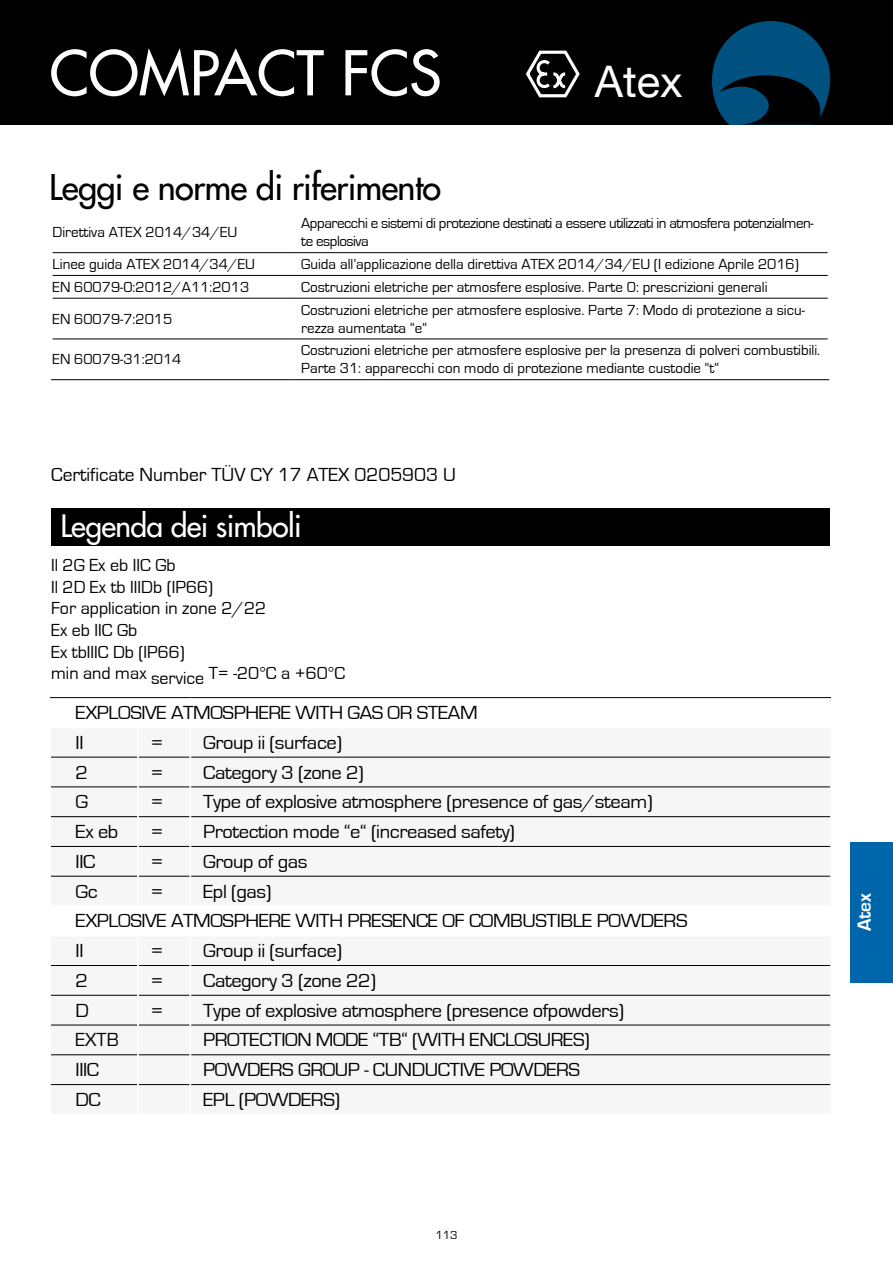
<style>
.page{position:relative;width:893px;height:1263px;background:#fff}
.page>*{position:absolute;margin:0;border:0;box-sizing:border-box;transform-origin:0 0}
.t1{font:60px "Futura";color:#fff}
.t2{font:43.5px "Helvetica Neue";color:#fff}
.t3{font:34.5px "Futura";letter-spacing:-.02em;color:#000}
.t4{font:30px "Futura";letter-spacing:-.02em;color:#fff}
.t5{font:19.5px/29.7px "Eurostile";letter-spacing:-.02em;color:#000;scale:1.05 1}
.t6{font:19.5px "Eurostile";color:#000}
.t7{font:19.5px "Eurostile";letter-spacing:-.02em;color:#000}
.t8{font:700 19.5px "Eurostile";color:#fff}
.t9{font:18px/21.6px "Eurostile";color:#000}
.t10{font:15px/18px "Eurostile";color:#000}
.t11{font:15px/18px "Eurostile";letter-spacing:-.03em;color:#000}
.t12{font:12px "Eurostile";color:#000}
</style>
<div class="page">
<div style="left:0;top:0;width:893px;height:124px;background:#000"></div>
<svg style="left:712px;top:21px;width:118px;height:103px"></svg>
<hr style="left:53px;top:252px;width:242px;height:1px;background:#000">
<hr style="left:295px;top:252px;width:533px;height:1px;background:#000">
<hr style="left:53px;top:275px;width:242px;height:1px;background:#000">
<hr style="left:295px;top:275px;width:533px;height:1px;background:#000">
<hr style="left:53px;top:298px;width:242px;height:1px;background:#000">
<hr style="left:295px;top:298px;width:533px;height:1px;background:#000">
<hr style="left:53px;top:339px;width:242px;height:1px;background:#000">
<hr style="left:295px;top:339px;width:533px;height:1px;background:#000">
<hr style="left:51px;top:379px;width:244px;height:1px;background:#000">
<hr style="left:295px;top:379px;width:534px;height:1px;background:#000">
<svg style="left:50px;top:698px;width:781px;height:1px"></svg>
<svg style="left:51px;top:756px;width:779px;height:330px;fill:#f6f6f6"></svg>
<hr style="left:51px;top:757px;width:86px;height:1px;background:#000">
<hr style="left:139px;top:757px;width:51px;height:1px;background:#000">
<hr style="left:191px;top:757px;width:639px;height:1px;background:#000">
<hr style="left:51px;top:787px;width:86px;height:1px;background:#000">
<hr style="left:139px;top:787px;width:51px;height:1px;background:#000">
<hr style="left:191px;top:787px;width:639px;height:1px;background:#000">
<hr style="left:51px;top:816px;width:86px;height:1px;background:#000">
<hr style="left:139px;top:816px;width:51px;height:1px;background:#000">
<hr style="left:191px;top:816px;width:639px;height:1px;background:#000">
<hr style="left:51px;top:846px;width:86px;height:1px;background:#000">
<hr style="left:139px;top:846px;width:51px;height:1px;background:#000">
<hr style="left:191px;top:846px;width:639px;height:1px;background:#000">
<hr style="left:51px;top:876px;width:86px;height:1px;background:#000">
<hr style="left:139px;top:876px;width:51px;height:1px;background:#000">
<hr style="left:191px;top:876px;width:639px;height:1px;background:#000">
<hr style="left:51px;top:965px;width:86px;height:1px;background:#000">
<hr style="left:139px;top:965px;width:51px;height:1px;background:#000">
<hr style="left:191px;top:965px;width:639px;height:1px;background:#000">
<hr style="left:51px;top:995px;width:86px;height:1px;background:#000">
<hr style="left:139px;top:995px;width:51px;height:1px;background:#000">
<hr style="left:191px;top:995px;width:639px;height:1px;background:#000">
<hr style="left:51px;top:1025px;width:86px;height:1px;background:#000">
<hr style="left:139px;top:1025px;width:51px;height:1px;background:#000">
<hr style="left:191px;top:1025px;width:639px;height:1px;background:#000">
<hr style="left:51px;top:1054px;width:86px;height:1px;background:#000">
<hr style="left:139px;top:1054px;width:51px;height:1px;background:#000">
<hr style="left:191px;top:1054px;width:639px;height:1px;background:#000">
<hr style="left:51px;top:1084px;width:86px;height:1px;background:#000">
<hr style="left:139px;top:1084px;width:51px;height:1px;background:#000">
<hr style="left:191px;top:1084px;width:639px;height:1px;background:#000">
<hr style="left:50px;top:697px;width:88px;height:1px;background:#000">
<hr style="left:138px;top:697px;width:52px;height:1px;background:#000">
<hr style="left:190px;top:697px;width:641px;height:1px;background:#000">
<hr style="left:137px;top:728px;width:2px;height:29px;background:#fff">
<hr style="left:137px;top:757px;width:2px;height:30px;background:#fff">
<hr style="left:190px;top:757px;width:1px;height:30px;background:#fff">
<hr style="left:137px;top:787px;width:2px;height:30px;background:#fff">
<hr style="left:190px;top:787px;width:1px;height:30px;background:#fff">
<hr style="left:137px;top:817px;width:2px;height:29px;background:#fff">
<svg style="left:190px;top:817px;width:1px;height:29px"></svg>
<hr style="left:137px;top:846px;width:2px;height:30px;background:#fff">
<hr style="left:190px;top:846px;width:1px;height:30px;background:#fff">
<hr style="left:137px;top:876px;width:2px;height:29px;background:#fff">
<svg style="left:190px;top:876px;width:1px;height:29px"></svg>
<hr style="left:49px;top:905px;width:89px;height:2px;background:#fff">
<hr style="left:138px;top:905px;width:52px;height:2px;background:#fff">
<hr style="left:190px;top:905px;width:642px;height:2px;background:#fff">
<hr style="left:49px;top:935px;width:89px;height:1px;background:#fff">
<hr style="left:138px;top:935px;width:52px;height:1px;background:#fff">
<hr style="left:137px;top:936px;width:2px;height:29px;background:#fff">
<hr style="left:190px;top:935px;width:642px;height:1px;background:#fff">
<svg style="left:190px;top:936px;width:1px;height:29px"></svg>
<hr style="left:137px;top:965px;width:2px;height:30px;background:#fff">
<hr style="left:190px;top:965px;width:1px;height:30px;background:#fff">
<hr style="left:137px;top:995px;width:2px;height:30px;background:#fff">
<hr style="left:190px;top:995px;width:1px;height:30px;background:#fff">
<hr style="left:137px;top:1025px;width:2px;height:30px;background:#fff">
<hr style="left:190px;top:1025px;width:1px;height:30px;background:#fff">
<hr style="left:137px;top:1055px;width:2px;height:29px;background:#fff">
<hr style="left:137px;top:1084px;width:2px;height:29px;background:#fff">
<svg style="left:190px;top:1055px;width:1px;height:31px"></svg>
<div style="left:51px;top:508px;width:778px;height:38px;background:#000"></div>
<div style="left:850px;top:842px;width:43px;height:140px;background:#0066ab"></div>
<svg style="left:526px;top:50px;width:54px;height:48px"></svg>
<h1 class="t1" style="left:49px;top:34px;width:394px">COMPACT FCS</h1>
<h3 class="t3" style="left:49px;top:164px;width:393px">Leggi e norme di riferimento</h3>
<h2 class="t2" style="left:595px;top:50px;width:89px">Atex</h2>
<p class="t10" style="left:53px;top:224px;width:186px">Direttiva ATEX 2014/34/EU</p>
<p class="t11" style="left:301px;top:215px;width:514px">Apparecchi e sistemi di protezione destinati a essere utilizzati in atmosfera potenzialmen&shy;te esplosiva</p>
<p class="t10" style="left:53px;top:255px;width:204px">Linee guida ATEX 2014/34/EU</p>
<p class="t10" style="left:301px;top:255px;width:499px">Guida all’applicazione della direttiva ATEX 2014/34/EU (I edizione Aprile 2016)</p>
<p class="t10" style="left:53px;top:278px;width:198px">EN 60079-0:2012/A11:2013</p>
<p class="t10" style="left:301px;top:278px;width:468px">Costruzioni eletriche per atmosfere esplosive. Parte 0: prescrizioni generali</p>
<p class="t10" style="left:53px;top:310px;width:121px">EN 60079-7:2015</p>
<p class="t10" style="left:301px;top:301px;width:505px">Costruzioni eletriche per atmosfere esplosive. Parte 7: Modo di protezione a sicu&shy;rezza aumentata “e“</p>
<p class="t10" style="left:53px;top:351px;width:130px">EN 60079-31:2014</p>
<p class="t10" style="left:301px;top:342px;width:520px">Costruzioni eletriche per atmosfere esplosive per la presenza di polveri combustibili.<br>Parte 31: apparecchi con modo di protezione mediante custodie “t“</p>
<h3 class="t6" style="left:51px;top:464px;width:406px">Certificate Number TÜV CY 17 ATEX 0205903 U</h3>
<h3 class="t4" style="left:60px;top:506px;width:243px">Legenda dei simboli</h3>
<p class="t9" style="left:51px;top:555px;width:296px">Il 2G Ex eb IIC Gb<br>Il 2D Ex tb IIIDb (IP66)<br>For application in zone 2/22<br>Ex eb IIC Gb<br>Ex tbIIIC Db (IP66)<br>min and max service T= -20°C a +60°C</p>
<h3 class="t5" style="left:76px;top:698px;width:384px">EXPLOSIVE ATMOSPHERE WITH GAS OR STEAM<br>II</h3>
<h3 class="t5" style="left:151px;top:728px;width:13px">=</h3>
<h3 class="t5" style="left:203px;top:728px;width:134px">Group ii (surface)</h3>
<h3 class="t5" style="left:76px;top:758px;width:13px">2</h3>
<h3 class="t5" style="left:151px;top:758px;width:13px">=</h3>
<h3 class="t5" style="left:203px;top:758px;width:155px">Category 3 (zone 2)</h3>
<h3 class="t5" style="left:76px;top:787px;width:14px">G</h3>
<h3 class="t5" style="left:151px;top:787px;width:13px">=</h3>
<h3 class="t5" style="left:203px;top:787px;width:430px">Type of explosive atmosphere (presence of gas/steam)</h3>
<h3 class="t5" style="left:76px;top:817px;width:42px">Ex eb</h3>
<h3 class="t5" style="left:151px;top:817px;width:13px">=</h3>
<h3 class="t5" style="left:203px;top:817px;width:298px">Protection mode “e“ (increased safety)</h3>
<h3 class="t5" style="left:76px;top:847px;width:20px">IIC</h3>
<h3 class="t5" style="left:151px;top:847px;width:13px">=</h3>
<h3 class="t5" style="left:203px;top:847px;width:101px">Group of gas</h3>
<h3 class="t5" style="left:76px;top:877px;width:23px">Gc</h3>
<h3 class="t5" style="left:151px;top:877px;width:13px">=</h3>
<h3 class="t5" style="left:76px;top:877px;width:584px;text-indent:128px">Epl (gas)<br>EXPLOSIVE ATMOSPHERE WITH PRESENCE OF COMBUSTIBLE POWDERS<br>II</h3>
<h3 class="t5" style="left:151px;top:936px;width:13px">=</h3>
<h3 class="t5" style="left:203px;top:936px;width:134px">Group ii (surface)</h3>
<h3 class="t5" style="left:76px;top:966px;width:13px">2</h3>
<h3 class="t5" style="left:151px;top:966px;width:13px">=</h3>
<h3 class="t5" style="left:203px;top:966px;width:166px">Category 3 (zone 22)</h3>
<h3 class="t5" style="left:76px;top:996px;width:14px">D</h3>
<h3 class="t5" style="left:151px;top:996px;width:13px">=</h3>
<h3 class="t5" style="left:203px;top:996px;width:402px">Type of explosive atmosphere (presence ofpowders)</h3>
<h3 class="t7" style="left:76px;top:1029px;width:45px">EXTB</h3>
<h3 class="t5" style="left:203px;top:1025px;width:370px">PROTECTION MODE “TB“ (WITH ENCLOSURES)</h3>
<h3 class="t5" style="left:76px;top:1055px;width:24px">IIIC</h3>
<h3 class="t5" style="left:203px;top:1055px;width:360px">POWDERS GROUP - CUNDUCTIVE POWDERS</h3>
<h3 class="t5" style="left:76px;top:1085px;width:26px">DC</h3>
<h3 class="t5" style="left:203px;top:1085px;width:132px">EPL (POWDERS)</h3>
<h3 class="t8" style="left:854px;top:931px;width:39px;rotate:-90deg">Atex</h3>
<p class="t12" style="left:435px;top:1229px;width:24px">113</p>
</div>
